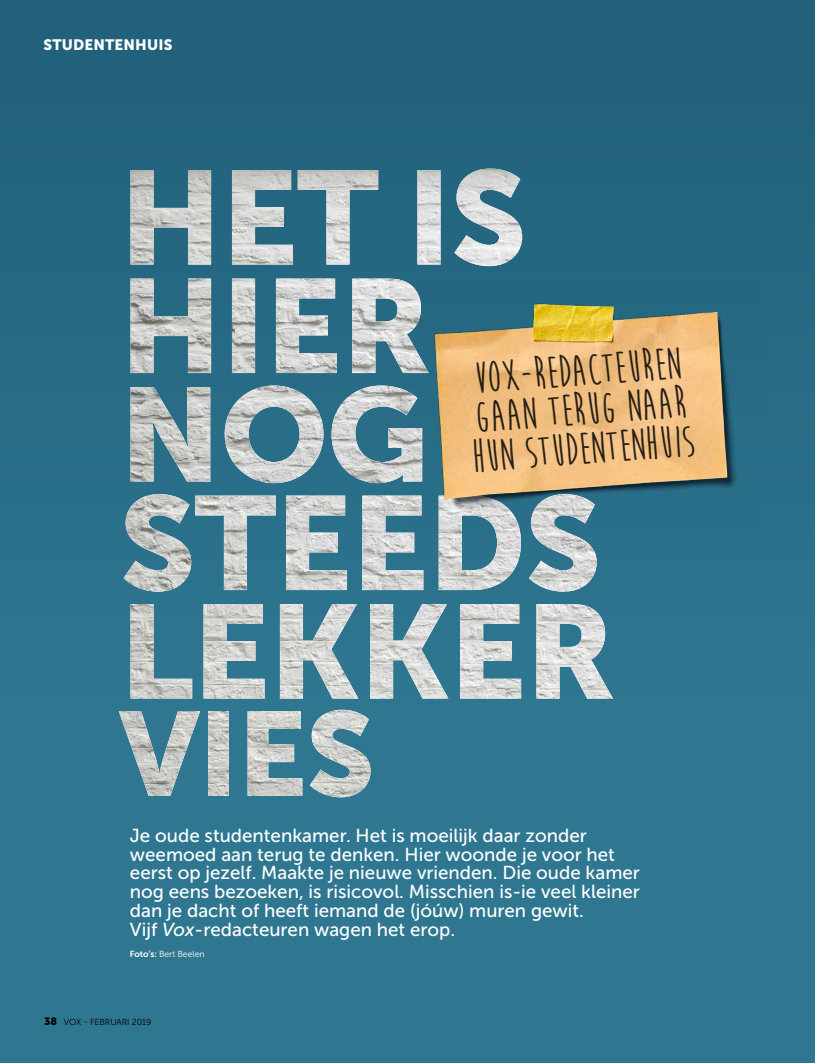
<style>
.page{position:relative;width:815px;height:1063px;background:#fff}
.page>*{position:absolute;margin:0;border:0;box-sizing:border-box;transform-origin:0 0}
.t1{font:700 45.38px/39.2px "Moon Flower";color:#000}
.t2{font:18.75px/18.8px "Museo Sans 500";color:#fff}
.t3{font:15px "Museo Sans 900";letter-spacing:.01em;color:#fff}
.t4{font:8.75px "Museo Sans 300";letter-spacing:-.01em;color:#000}
.t5{font:8.75px "Museo Sans 300";letter-spacing:-.005em;color:#fff}
.s1{font-style:italic}
.s2{font-family:"Museo Sans 700"}
.s3{font-family:"Museo Sans 900";font-size:10.62px}
</style>
<div class="page">
<div style="left:0;top:0;width:815px;height:1063px;background:linear-gradient(to bottom,#22617c,#327c96)"></div>
<svg style="left:119px;top:169px;width:494px;height:628px;fill:#2f7791"></svg>
<img style="left:124px;top:169px;width:473px;height:423px">
<img style="left:404px;top:283px;width:359px;height:253px">
<img style="left:426px;top:296px;width:317px;height:219px">
<p class="t3" style="left:44px;top:36px;width:130px">STUDENTENHUIS</p>
<h1 class="t1" style="left:465px;top:359px;width:225px;rotate:-4deg">VOX-REDACTEUREN<br>GAAN TERUG NAAR<br>HUN STUDENTENHUIS</h1>
<p class="t2" style="left:130px;top:826px;width:512px">Je oude studentenkamer. Het is moeilijk daar zonder weemoed aan terug te denken. Hier woonde je voor het eerst op jezelf. Maakte je nieuwe vrienden. Die oude kamer nog eens bezoeken, is risicovol. Misschien is-ie veel kleiner dan je dacht of heeft iemand de (jóúw) muren gewit.<br>Vijf <span class="s1">Vox</span>-redacteuren wagen het erop.</p>
<p class="t5" style="left:130px;top:949px;width:76px"><span class="s2">Foto’s:</span> Bert Beelen</p>
<p class="t4" style="left:44px;top:1017px;width:108px"><span class="s3">38</span> VOX - FEBRUARI 2019</p>
</div>
